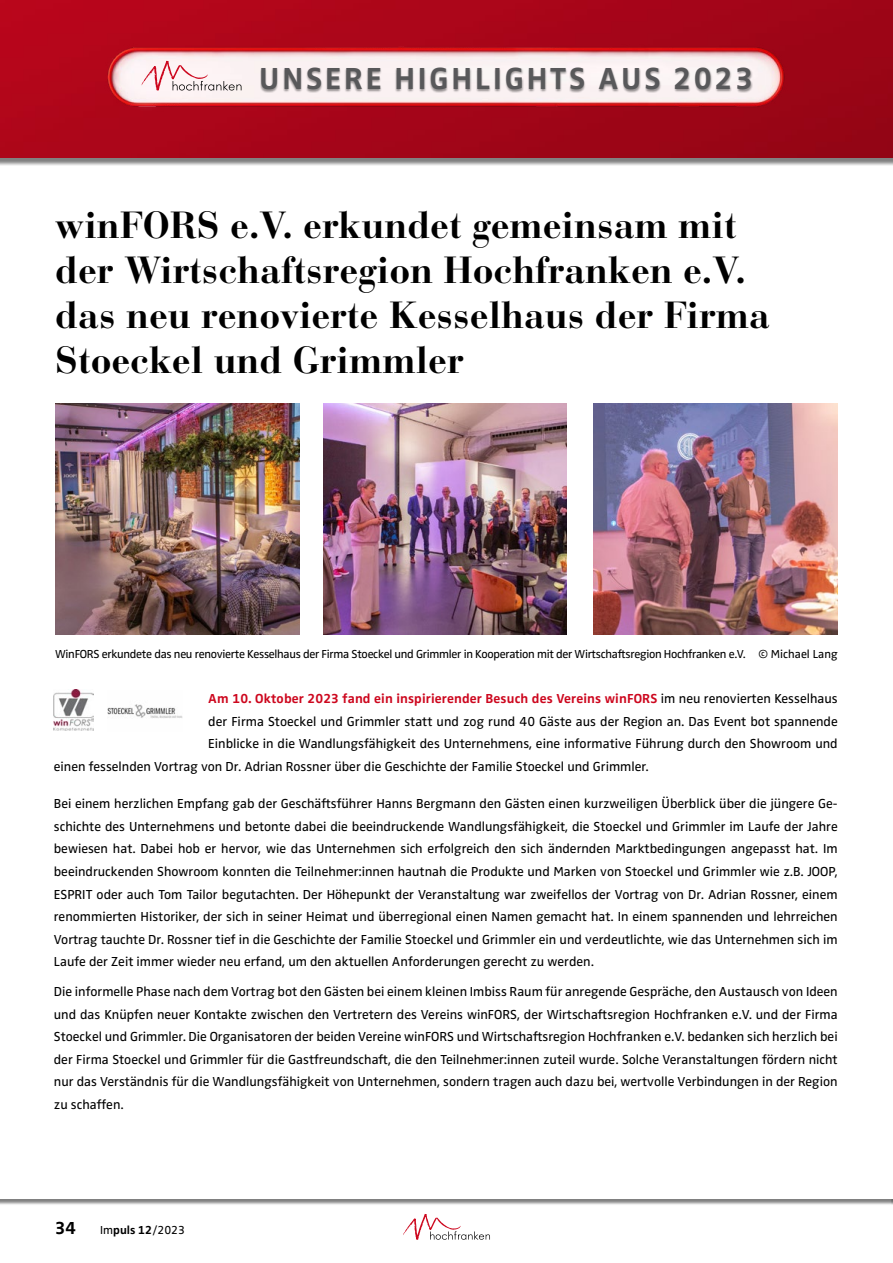
<style>
.page{position:relative;width:893px;height:1263px;background:#fff}
.page>*{position:absolute;margin:0;border:0;box-sizing:border-box;transform-origin:0 0}
.t1{font:700 37.5px/45px "Bauer Bodoni";color:#000}
.t2{font:700 31.5px "Zwo Pro";letter-spacing:.09em;color:#58585a}
.t3{font:700 18px "Zwo Pro";color:#000}
.t4{font:13.5px/22.5px "Zwo Pro";color:#000;text-align:justify}
.t5{font:700 13.5px "Zwo Pro";letter-spacing:.01em;color:#cd071e}
.t6{font:12px "Zwo Pro";letter-spacing:-.025em;color:#000}
.s1{font-weight:400;color:#000}
.s2{font-weight:700}
</style>
<div class="page">
<div style="left:0;top:1194px;width:893px;height:11px;background:#000;opacity:.5"></div>
<div style="left:0;top:1192px;width:893px;height:6px;background:#fff"></div>
<div style="left:0;top:0;width:893px;height:166px;background:#000;opacity:.5"></div>
<img style="left:0;top:0;width:893px;height:157px">
<img style="left:100px;top:27px;width:693px;height:104px">
<div style="left:260px;top:68px;width:493px;height:25px;background:#000;opacity:.4"></div>
<svg style="left:141px;top:61px;width:100px;height:30px"></svg>
<svg style="left:403px;top:1214px;width:87px;height:26px"></svg>
<img style="left:55px;top:404px;width:244px;height:231px">
<img style="left:323px;top:404px;width:244px;height:231px">
<img style="left:594px;top:404px;width:244px;height:231px">
<img style="left:54px;top:690px;width:39px;height:41px">
<img style="left:108px;top:704px;width:75px;height:14px">
<h2 class="t2" style="left:259px;top:55px;width:496px">UNSERE HIGHLIGHTS AUS 2023</h2>
<h1 class="t1" style="left:55px;top:203px;width:716px">winFORS e.V. erkundet gemeinsam mit der Wirtschaftsregion Hochfranken e.V. das neu renovierte Kesselhaus der Firma Stoeckel und Grimmler</h1>
<p class="t6" style="left:55px;top:645px;width:784px">WinFORS erkundete das neu renovierte Kesselhaus der Firma Stoeckel und Grimmler in Kooperation mit der Wirtschaftsregion Hochfranken e.V. © Michael Lang</p>
<p class="t5" style="left:208px;top:689px;width:631px">Am 10. Oktober 2023 fand ein inspirierender Besuch des Vereins winFORS <span class="s1">im neu renovierten Kesselhaus</span></p>
<p class="t4" style="left:208px;top:709px;width:631px">der Firma Stoeckel und Grimmler statt und zog rund 40 Gäste aus der Region an. Das Event bot spannende</p>
<p class="t4" style="left:208px;top:732px;width:631px">Einblicke in die Wandlungsfähigkeit des Unternehmens, eine informative Führung durch den Showroom und</p>
<p class="t4" style="left:54px;top:754px;width:596px">einen fesselnden Vortrag von Dr. Adrian Rossner über die Geschichte der Familie Stoeckel und Grimmler.</p>
<p class="t4" style="left:54px;top:792px;width:785px">Bei einem herzlichen Empfang gab der Geschäftsführer Hanns Bergmann den Gästen einen kurzweiligen Überblick über die jüngere Ge&shy;schichte des Unternehmens und betonte dabei die beeindruckende Wandlungsfähigkeit, die Stoeckel und Grimmler im Laufe der Jahre bewiesen hat. Dabei hob er hervor, wie das Unternehmen sich erfolgreich den sich ändernden Marktbedingungen angepasst hat. Im beeindruckenden Showroom konnten die Teilnehmer:innen hautnah die Produkte und Marken von Stoeckel und Grimmler wie z.B. JOOP, ESPRIT oder auch Tom Tailor begutachten. Der Höhepunkt der Veranstaltung war zweifellos der Vortrag von Dr. Adrian Rossner, einem renommierten Historiker, der sich in seiner Heimat und überregional einen Namen gemacht hat. In einem spannenden und lehrreichen Vortrag tauchte Dr. Rossner tief in die Geschichte der Familie Stoeckel und Grimmler ein und verdeutlichte, wie das Unternehmen sich im Laufe der Zeit immer wieder neu erfand, um den aktuellen Anforderungen gerecht zu werden.</p>
<p class="t4" style="left:54px;top:979px;width:785px">Die informelle Phase nach dem Vortrag bot den Gästen bei einem kleinen Imbiss Raum für anregende Gespräche, den Austausch von Ideen und das Knüpfen neuer Kontakte zwischen den Vertretern des Vereins winFORS, der Wirtschaftsregion Hochfranken e.V. und der Firma Stoeckel und Grimmler. Die Organisatoren der beiden Vereine winFORS und Wirtschaftsregion Hochfranken e.V. bedanken sich herzlich bei der Firma Stoeckel und Grimmler für die Gastfreundschaft, die den Teilnehmer:innen zuteil wurde. Solche Veranstaltungen fördern nicht nur das Verständnis für die Wandlungsfähigkeit von Unternehmen, sondern tragen auch dazu bei, wertvolle Verbindungen in der Region zu schaffen.</p>
<h3 class="t3" style="left:55px;top:1214px;width:22px">34</h3>
<p class="t6" style="left:100px;top:1220px;width:86px">Im<span class="s2">puls 12</span>/2023</p>
</div>
